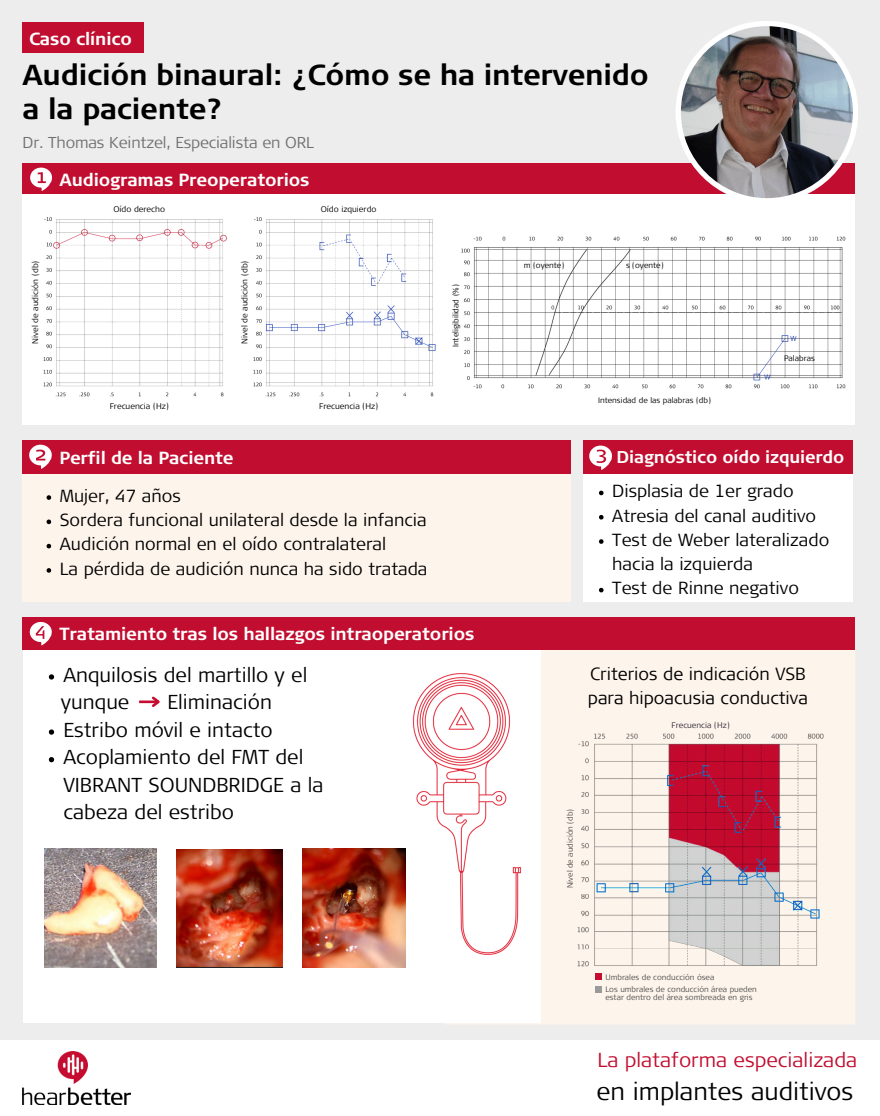
<style>
.page{position:relative;width:880px;height:1116px;background:#fff}
.page>*{position:absolute;margin:0;border:0;box-sizing:border-box;transform-origin:0 0}
.t1{font:700 28.88px/34.1px "Signa Pro";letter-spacing:-.01em;color:#000}
.t2{font:300 24.59px "Signa Pro";color:#000}
.t3{font:300 20.21px "Signa Pro";color:#c10e30}
.t4{font:300 20.12px/27.6px "Signa Pro";color:#000}
.t5{font:700 17.59px "Signa Pro";letter-spacing:-.01em;color:#fff}
.t6{font:300 17.5px/24.3px "Signa Pro";color:#000}
.t7{font:300 17.5px/24.3px "Signa Offc Pro";color:#000}
.t8{font:700 17.5px "Signa Pro";letter-spacing:-.01em;color:#fff}
.t9{font:700 17.06px "Signa Pro";letter-spacing:-.01em;color:#fff}
.t10{font:300 15.75px "Signa Pro";letter-spacing:-.01em;color:#6f7070}
.t11{font:300 8.22px "Signa Pro";color:#000}
.t12{font:300 8.05px "Signa Pro";color:#302a36}
.t13{font:300 7.88px/12.7px "Signa Pro";color:#4d4d4d}
.t14{font:300 7.88px "Signa Pro";color:#000}
</style>
<div class="page">
<div style="left:0;top:0;width:879px;height:1116px;background:#ededed"></div>
<div style="left:0;top:1040px;width:879px;height:76px;background:#fff"></div>
<img style="left:23px;top:1052px;width:107px;height:52px">
<div style="left:23px;top:22px;width:121px;height:31px;background:#c10e30"></div>
<div style="left:583px;top:469px;width:269px;height:132px;background:#fff"></div>
<div style="left:583px;top:440px;width:269px;height:33px;background:#c10e30"></div>
<div style="left:23px;top:470px;width:548px;height:131px;background:#fdf4eb"></div>
<div style="left:23px;top:440px;width:548px;height:33px;background:#c10e30"></div>
<div style="left:23px;top:163px;width:832px;height:33px;background:#c10e30"></div>
<div style="left:23px;top:194px;width:832px;height:230px;background:#fff"></div>
<svg style="left:30px;top:168px;width:22px;height:23px"></svg>
<div style="left:445px;top:650px;width:410px;height:374px;background:#fdf4eb"></div>
<div style="left:23px;top:648px;width:517px;height:374px;background:#fff"></div>
<div style="left:23px;top:617px;width:832px;height:33px;background:#c10e30"></div>
<div style="left:675px;top:21px;width:183px;height:182px;background:#fff;border-radius:50%"></div>
<img style="left:680px;top:26px;width:172px;height:172px;border-radius:50%">
<svg style="left:29px;top:445px;width:23px;height:24px"></svg>
<svg style="left:589px;top:445px;width:23px;height:25px"></svg>
<svg style="left:599px;top:490px;width:4px;height:5px"></svg>
<svg style="left:599px;top:515px;width:4px;height:4px"></svg>
<svg style="left:599px;top:539px;width:4px;height:5px"></svg>
<svg style="left:599px;top:588px;width:4px;height:4px"></svg>
<img style="left:328px;top:650px;width:278px;height:360px">
<img style="left:45px;top:849px;width:112px;height:118px">
<img style="left:177px;top:850px;width:105px;height:117px">
<img style="left:302px;top:849px;width:104px;height:118px">
<svg style="left:47px;top:495px;width:4px;height:5px"></svg>
<svg style="left:47px;top:519px;width:4px;height:5px"></svg>
<svg style="left:47px;top:544px;width:4px;height:4px"></svg>
<svg style="left:47px;top:568px;width:4px;height:5px"></svg>
<svg style="left:49px;top:674px;width:5px;height:5px"></svg>
<svg style="left:49px;top:729px;width:5px;height:5px"></svg>
<svg style="left:49px;top:757px;width:5px;height:5px"></svg>
<svg style="left:30px;top:622px;width:22px;height:23px"></svg>
<hr style="left:139px;top:700px;width:19px;height:3px;background:#c60c30">
<svg style="left:149px;top:696px;width:11px;height:11px"></svg>
<img style="left:22px;top:196px;width:441px;height:229px">
<img style="left:450px;top:223px;width:396px;height:188px">
<img style="left:561px;top:722px;width:267px;height:284px">
<div style="left:595px;top:973px;width:7px;height:7px;background:#c60c30"></div>
<div style="left:595px;top:986px;width:7px;height:6px;background:#999b9a"></div>
<p class="t8" style="left:29px;top:26px;width:104px">Caso clínico</p>
<h1 class="t1" style="left:23px;top:57px;width:627px">Audición binaural: ¿Cómo se ha intervenido a la paciente?</h1>
<p class="t10" style="left:23px;top:131px;width:293px">Dr. Thomas Keintzel, Especialista en ORL</p>
<p class="t5" style="left:59px;top:167px;width:252px">Audiogramas Preoperatorios</p>
<p class="t11" style="left:113px;top:203px;width:53px">Oído derecho</p>
<p class="t11" style="left:321px;top:203px;width:57px">Oído izquierdo</p>
<p class="t11" style="left:30px;top:344px;width:85px;rotate:-90deg">Nivel de audición (db)</p>
<p class="t11" style="left:239px;top:344px;width:85px;rotate:-90deg">Nivel de audición (db)</p>
<p class="t11" style="left:110px;top:401px;width:61px">Frecuencia (Hz)</p>
<p class="t11" style="left:319px;top:401px;width:61px">Frecuencia (Hz)</p>
<p class="t8" style="left:59px;top:445px;width:175px">Perfil de la Paciente</p>
<p class="t6" style="left:60px;top:483px;width:369px">Mujer, 47 años<br>Sordera funcional unilateral desde la infancia Audición normal en el oído contralateral<br>La pérdida de audición nunca ha sido tratada</p>
<p class="t14" style="left:450px;top:347px;width:64px;rotate:-90deg">Inteligibilidad (%)</p>
<p class="t5" style="left:59px;top:622px;width:416px">Tratamiento tras los hallazgos intraoperatorios</p>
<p class="t4" style="left:61px;top:660px;width:248px">Anquilosis del martillo y el yunque</p>
<p class="t4" style="left:63px;top:687px;width:261px;text-indent:104px">Eliminación<br>Estribo móvil e intacto<br>Acoplamiento del FMT del<br>VIBRANT SOUNDBRIDGE a la cabeza del estribo</p>
<p class="t14" style="left:523px;top:260px;width:42px">m (oyente)</p>
<p class="t14" style="left:626px;top:260px;width:39px">s (oyente)</p>
<p class="t14" style="left:598px;top:395px;width:114px">Intensidad de las palabras (db)</p>
<p class="t14" style="left:784px;top:353px;width:32px">Palabras</p>
<p class="t9" style="left:616px;top:445px;width:229px">Diagnóstico oído izquierdo</p>
<p class="t6" style="left:612px;top:478px;width:218px">Displasia de 1er grado<br>Atresia del canal auditivo<br>Test de Weber lateralizado hacia la izquierda<br>Test de Rinne negativo</p>
<p class="t7" style="left:588px;top:661px;width:221px">Criterios de indicación VSB para hipoacusia conductiva</p>
<p class="t13" style="left:563px;top:888px;width:81px;rotate:-90deg">Nivel de audición (db)</p>
<p class="t12" style="left:671px;top:719px;width:60px">Frecuencia (Hz)</p>
<p class="t13" style="left:605px;top:970px;width:153px">Umbrales de conducción ósea<br>Los umbrales de conducción área pueden</p>
<p class="t13" style="left:605px;top:990px;width:149px">estar dentro del área sombreada en gris</p>
<p class="t3" style="left:597px;top:1046px;width:261px">La plataforma especializada</p>
<h2 class="t2" style="left:596px;top:1074px;width:258px">en implantes auditivos</h2>
</div>
